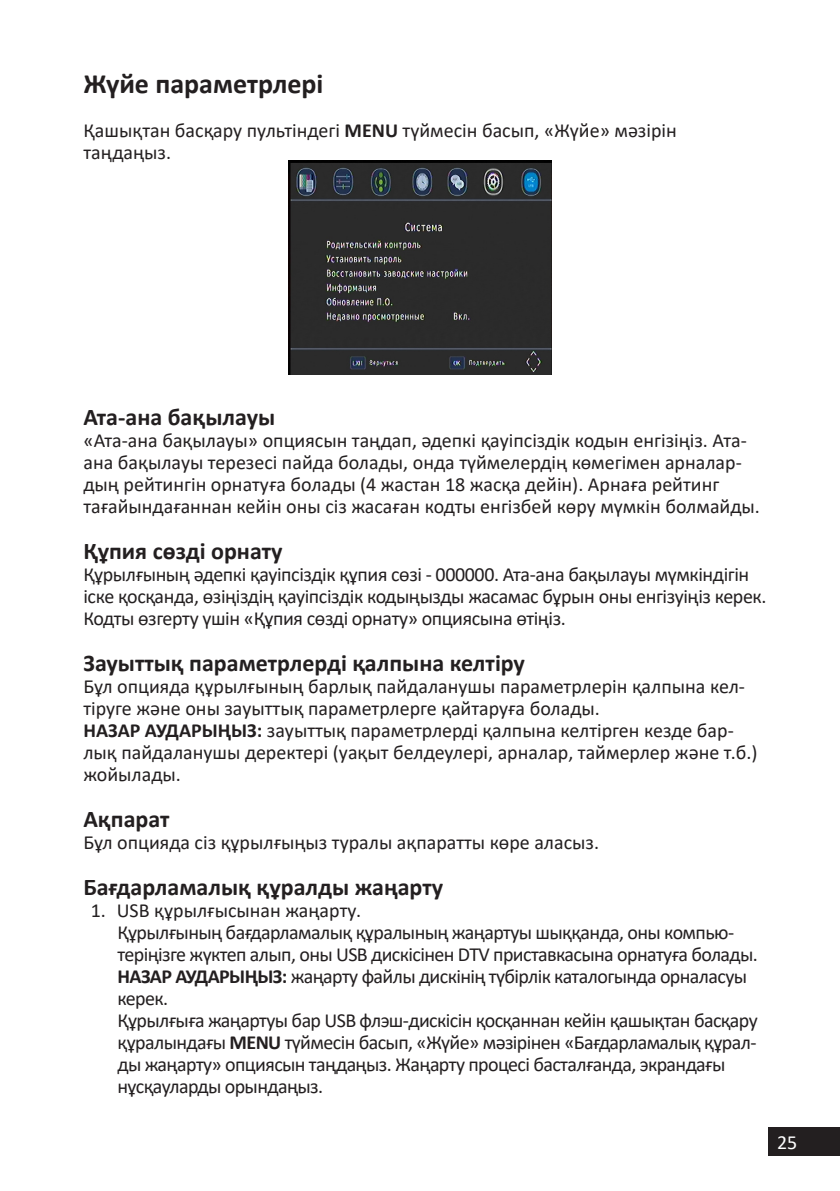
<style>
.page{position:relative;width:840px;height:1191px;background:#fff}
.page>*{position:absolute;margin:0;border:0;box-sizing:border-box;transform-origin:0 0}
.Заголовок_14{font:700 28px "Calibri";color:#231f20}
.Заголовок_12{font:700 24px "Calibri";color:#231f20}
.t1{font:20px/22px "Calibri";letter-spacing:-.02em;color:#231f20}
.t2{font:20px/22px "Calibri";color:#231f20}
.t3{font:20px "Calibri";color:#fff}
.s1{font-weight:700}
</style>
<div class="page">
<div style="left:767px;top:1126px;width:72px;height:29px;background:#231f20"></div>
<img style="left:288px;top:161px;width:263px;height:213px">
<p class="Заголовок_14" style="left:83px;top:64px;width:241px">Жүйе параметрлері</p>
<p class="t2" style="left:83px;top:119px;width:594px">Қашықтан басқару пультіндегі <span class="s1">MENU</span> түймесін басып, «Жүйе» мәзірін таңдаңыз.</p>
<p class="Заголовок_12" style="left:83px;top:400px;width:193px">Ата-ана бақылауы</p>
<p class="t2" style="left:83px;top:429px;width:677px">«Ата-ана бақылауы» опциясын таңдап, әдепкі қауіпсіздік кодын енгізіңіз. Ата&shy;ана бақылауы терезесі пайда болады, онда түймелердің көмегімен арналар&shy;дың рейтингін орнатуға болады (4 жастан 18 жасқа дейін). Арнаға рейтинг тағайындағаннан кейін оны сіз жасаған кодты енгізбей көру мүмкін болмайды.</p>
<p class="Заголовок_12" style="left:83px;top:534px;width:200px">Құпия сөзді орнату</p>
<p class="t1" style="left:83px;top:563px;width:684px">Құрылғының әдепкі қауіпсіздік құпия сөзі - 000000. Ата-ана бақылауы мүмкіндігін іске қосқанда, өзіңіздің қауіпсіздік кодыңызды жасамас бұрын оны енгізуіңіз керек.<br>Кодты өзгерту үшін «Құпия сөзді орнату» опциясына өтіңіз.</p>
<p class="Заголовок_12" style="left:83px;top:646px;width:442px">Зауыттық параметрлерді қалпына келтіру</p>
<p class="t2" style="left:83px;top:675px;width:662px">Бұл опцияда құрылғының барлық пайдаланушы параметрлерін қалпына кел&shy;тіруге және оны зауыттық параметрлерге қайтаруға болады.</p>
<p class="t2" style="left:83px;top:719px;width:675px"><span class="s1">НАЗАР АУДАРЫҢЫЗ:</span> зауыттық параметрлерді қалпына келтірген кезде бар&shy;лық пайдаланушы деректері (уақыт белдеулері, арналар, таймерлер және т.б.) жойылады.</p>
<p class="Заголовок_12" style="left:83px;top:802px;width:88px">Ақпарат</p>
<p class="t2" style="left:83px;top:831px;width:517px">Бұл опцияда сіз құрылғыңыз туралы ақпаратты көре аласыз.</p>
<p class="Заголовок_12" style="left:83px;top:870px;width:361px">Бағдарламалық құралды жаңарту</p>
<p class="t1" style="left:117px;top:899px;width:641px;text-indent:-27px">1. USB құрылғысынан жаңарту.<br>Құрылғының бағдарламалық құралының жаңартуы шыққанда, оны компью&shy;теріңізге жүктеп алып, оны USB дискісінен DTV приставкасына орнатуға болады.<br><span class="s1">НАЗАР АУДАРЫҢЫЗ:</span> жаңарту файлы дискінің түбірлік каталогында орналасуы керек.<br>Құрылғыға жаңартуы бар USB флэш-дискісін қосқаннан кейін қашықтан басқару құралындағы <span class="s1">MENU</span> түймесін басып, «Жүйе» мәзірінен «Бағдарламалық құрал&shy;ды жаңарту» опциясын таңдаңыз. Жаңарту процесі басталғанда, экрандағы нұсқауларды орындаңыз.</p>
<p class="t3" style="left:776px;top:1128px;width:22px">25</p>
</div>
